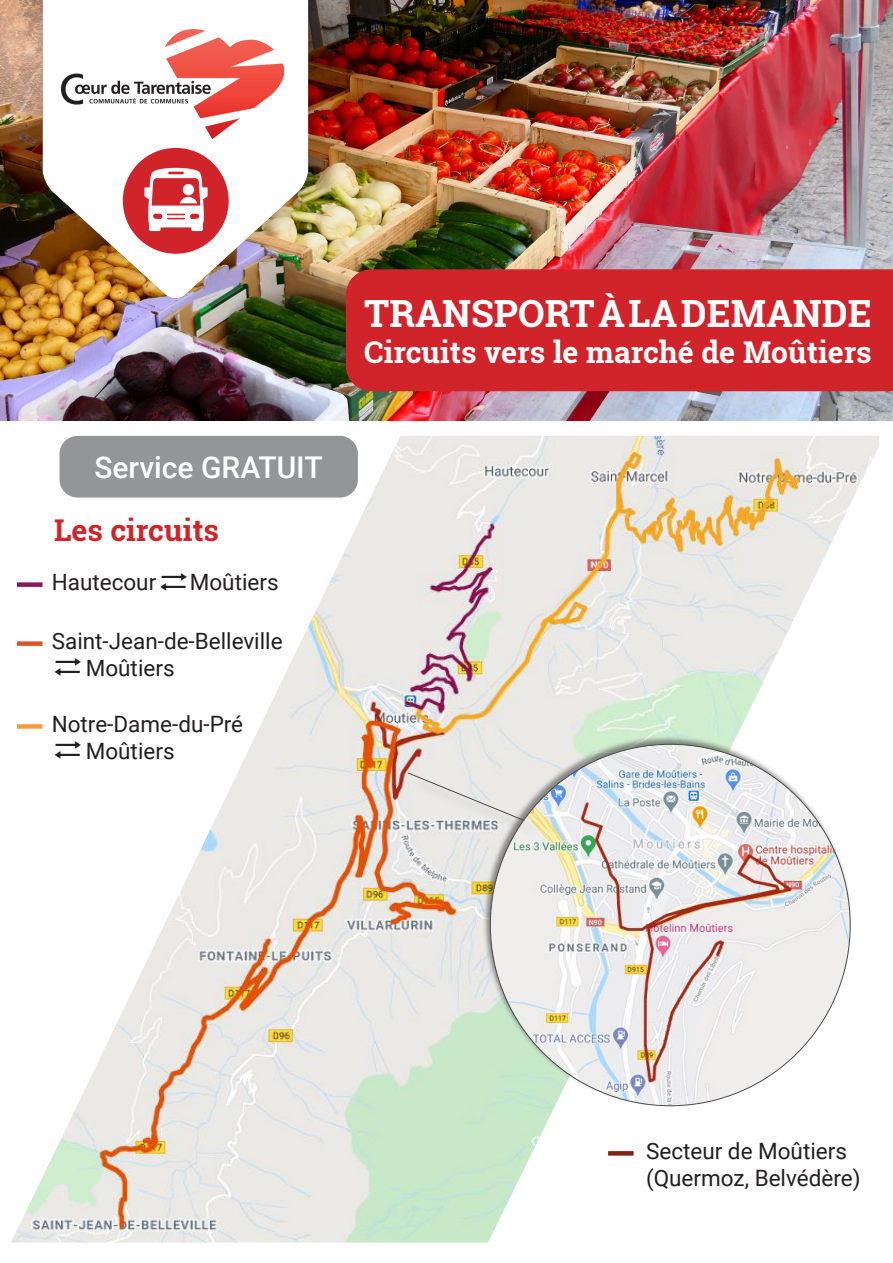
<style>
.page{position:relative;width:893px;height:1263px;background:#fff}
.page>*{position:absolute;margin:0;border:0;box-sizing:border-box;transform-origin:0 0}
.t1{font:700 37.5px "Roboto Slab";color:#fff}
.t2{font:700 30px "Roboto Slab";color:#fff}
.t3{font:500 30px "Roboto";color:#fff}
.t4{font:700 30px "Roboto Slab";color:#d1232a}
.t5{font:22.5px "Roboto";color:#231f20}
</style>
<div class="page">
<img style="left:0;top:0;width:893px;height:421px">
<img style="left:0;top:0;width:351px;height:338px">
<img style="left:62px;top:30px;width:221px;height:108px">
<div style="left:346px;top:269px;width:547px;height:122px;background:#d1232a"></div>
<img style="left:11px;top:436px;width:868px;height:806px">
<div style="left:17px;top:724px;width:26px;height:5px;background:#f69c3a"></div>
<div style="left:17px;top:582px;width:26px;height:5px;background:#86175f"></div>
<svg style="left:608px;top:1151px;width:26px;height:4px"></svg>
<div style="left:17px;top:641px;width:26px;height:5px;background:#de5226"></div>
<div style="left:482px;top:735px;width:370px;height:372px;background:#231f20;opacity:.5"></div>
<img style="left:490px;top:744px;width:360px;height:362px">
<div style="left:412px;top:776px;width:129px;height:62px;background:#231f20;opacity:.75"></div>
<svg style="left:407px;top:772px;width:118px;height:49px;background:#e3e3e0"></svg>
<div style="left:123px;top:148px;width:106px;height:106px;background:#d1232a;border-radius:50%"></div>
<svg style="left:144px;top:168px;width:64px;height:63px"></svg>
<div style="left:60px;top:436px;width:298px;height:61px;background:#939598;border-radius:18px"></div>
<svg style="left:55px;top:741px;width:26px;height:18px"></svg>
<svg style="left:161px;top:573px;width:26px;height:18px"></svg>
<svg style="left:55px;top:658px;width:26px;height:18px"></svg>
<p class="t3" style="left:94px;top:446px;width:230px">Service GRATUIT</p>
<p class="t4" style="left:54px;top:510px;width:167px">Les circuits</p>
<p class="t5" style="left:52px;top:566px;width:106px">Hautecour</p>
<p class="t5" style="left:190px;top:566px;width:90px">Moûtiers</p>
<p class="t5" style="left:52px;top:625px;width:232px">Saint-Jean-de-Belleville</p>
<p class="t5" style="left:86px;top:652px;width:90px">Moûtiers</p>
<p class="t5" style="left:52px;top:708px;width:193px">Notre-Dame-du-Pré</p>
<p class="t5" style="left:86px;top:735px;width:90px">Moûtiers</p>
<p class="t1" style="left:364px;top:288px;width:509px">TRANSPORT À LA DEMANDE</p>
<p class="t2" style="left:364px;top:332px;width:509px">Circuits vers le marché de Moûtiers</p>
<p class="t5" style="left:646px;top:1135px;width:202px">Secteur de Moûtiers</p>
<p class="t5" style="left:646px;top:1162px;width:216px">(Quermoz, Belvédère)</p>
</div>
